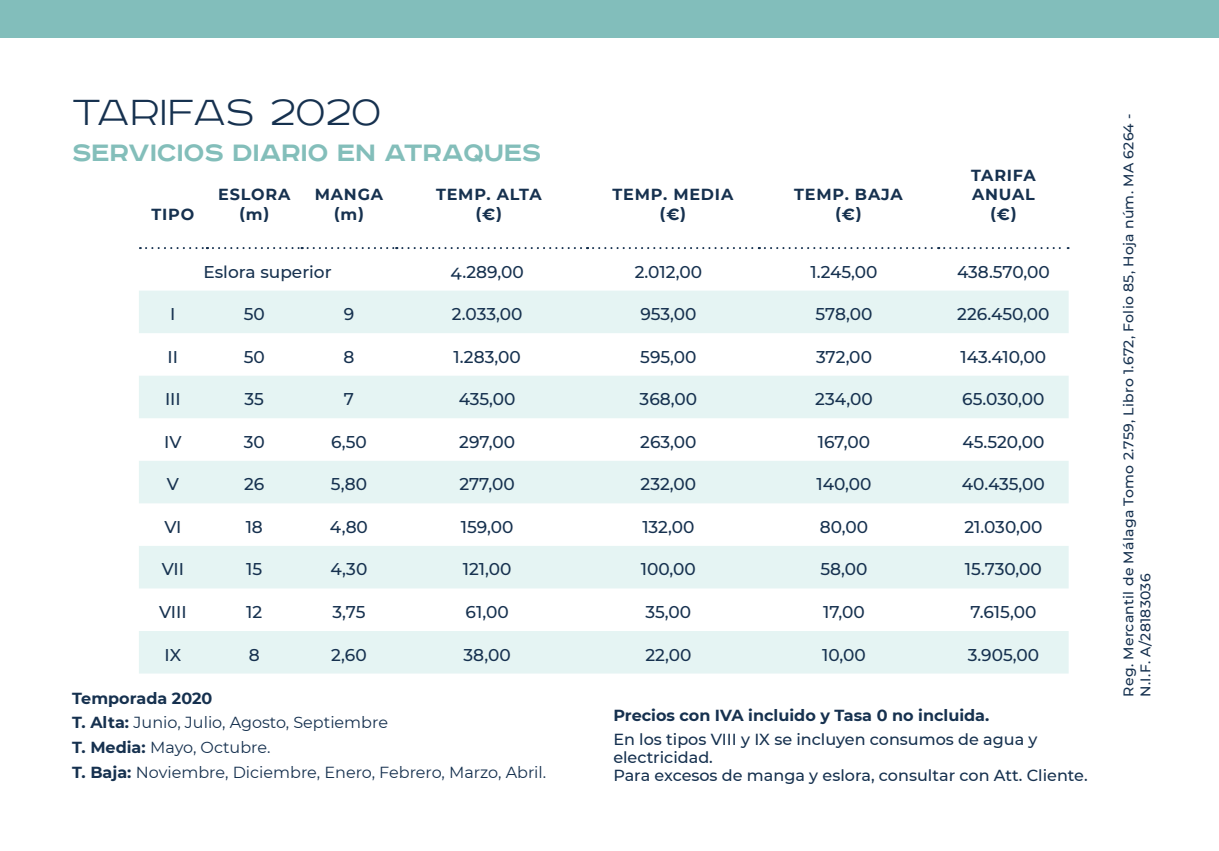
<style>
.page{position:relative;width:1219px;height:851px;background:#fff}
.page>*{position:absolute;margin:0;border:0;box-sizing:border-box;transform-origin:0 0}
.t1{font:100 46px "Road Radio";color:#16314f}
.t2{font:700 30px "Road Radio";color:#83beba}
.t3{font:500 17px "Montserrat";color:#16314f}
.t4{font:16px "Montserrat";color:#16314f}
.t5{font:500 16px/18px "Montserrat";color:#16314f}
.t6{font:700 16px "Montserrat";letter-spacing:.005em;color:#16314f}
.t7{font:700 16px "Montserrat";letter-spacing:.05em;color:#16314f}
.t8{font:500 14px "Montserrat";letter-spacing:.02em;color:#16314f}
.s1{font-weight:700}
</style>
<div class="page">
<div style="left:0;top:0;width:1219px;height:37px;background:#82bebb"></div>
<svg style="left:139px;top:290px;width:930px;height:383px;fill:#e5f4f3"></svg>
<svg style="left:140px;top:247px;width:929px;height:2px"></svg>
<p class="t1" style="left:72px;top:86px;width:311px">TARIFAS 2020</p>
<p class="t2" style="left:72px;top:136px;width:471px">SERVICIOS DIARIO EN ATRAQUES</p>
<p class="t6" style="left:152px;top:202px;width:44px">TIPO</p>
<p class="t6" style="left:218px;top:183px;width:73px">ESLORA</p>
<p class="t6" style="left:239px;top:202px;width:32px">(m)</p>
<p class="t6" style="left:315px;top:183px;width:70px">MANGA</p>
<p class="t6" style="left:334px;top:202px;width:32px">(m)</p>
<p class="t7" style="left:436px;top:183px;width:107px">TEMP. ALTA</p>
<p class="t6" style="left:475px;top:202px;width:28px">(€)</p>
<p class="t7" style="left:613px;top:183px;width:122px">TEMP. MEDIA</p>
<p class="t6" style="left:659px;top:202px;width:28px">(€)</p>
<p class="t7" style="left:794px;top:183px;width:110px">TEMP. BAJA</p>
<p class="t6" style="left:835px;top:202px;width:28px">(€)</p>
<p class="t6" style="left:971px;top:164px;width:66px">TARIFA</p>
<p class="t6" style="left:972px;top:183px;width:64px">ANUAL</p>
<p class="t6" style="left:990px;top:202px;width:28px">(€)</p>
<p class="t3" style="left:203px;top:259px;width:130px">Eslora superior</p>
<p class="t3" style="left:451px;top:259px;width:75px">4.289,00</p>
<p class="t3" style="left:635px;top:259px;width:69px">2.012,00</p>
<p class="t3" style="left:810px;top:259px;width:69px">1.245,00</p>
<p class="t3" style="left:957px;top:259px;width:94px">438.570,00</p>
<p class="t3" style="left:170px;top:302px;width:7px">I</p>
<p class="t3" style="left:244px;top:302px;width:23px">50</p>
<p class="t3" style="left:344px;top:302px;width:12px">9</p>
<p class="t3" style="left:452px;top:302px;width:72px">2.033,00</p>
<p class="t3" style="left:640px;top:302px;width:58px">953,00</p>
<p class="t3" style="left:816px;top:302px;width:58px">578,00</p>
<p class="t3" style="left:957px;top:302px;width:94px">226.450,00</p>
<p class="t3" style="left:168px;top:345px;width:12px">II</p>
<p class="t3" style="left:244px;top:345px;width:23px">50</p>
<p class="t3" style="left:343px;top:345px;width:12px">8</p>
<p class="t3" style="left:454px;top:345px;width:69px">1.283,00</p>
<p class="t3" style="left:640px;top:345px;width:58px">595,00</p>
<p class="t3" style="left:816px;top:345px;width:57px">372,00</p>
<p class="t3" style="left:961px;top:345px;width:87px">143.410,00</p>
<p class="t3" style="left:165px;top:387px;width:17px">III</p>
<p class="t3" style="left:245px;top:387px;width:21px">35</p>
<p class="t3" style="left:344px;top:387px;width:12px">7</p>
<p class="t3" style="left:459px;top:387px;width:58px">435,00</p>
<p class="t3" style="left:640px;top:387px;width:59px">368,00</p>
<p class="t3" style="left:815px;top:387px;width:59px">234,00</p>
<p class="t3" style="left:962px;top:387px;width:84px">65.030,00</p>
<p class="t3" style="left:164px;top:430px;width:19px">IV</p>
<p class="t3" style="left:244px;top:430px;width:23px">30</p>
<p class="t3" style="left:331px;top:430px;width:37px">6,50</p>
<p class="t3" style="left:459px;top:430px;width:57px">297,00</p>
<p class="t3" style="left:640px;top:430px;width:58px">263,00</p>
<p class="t3" style="left:818px;top:430px;width:54px">167,00</p>
<p class="t3" style="left:962px;top:430px;width:83px">45.520,00</p>
<p class="t3" style="left:167px;top:472px;width:14px">V</p>
<p class="t3" style="left:244px;top:472px;width:22px">26</p>
<p class="t3" style="left:331px;top:472px;width:38px">5,80</p>
<p class="t3" style="left:459px;top:472px;width:57px">277,00</p>
<p class="t3" style="left:641px;top:472px;width:57px">232,00</p>
<p class="t3" style="left:816px;top:472px;width:57px">140,00</p>
<p class="t3" style="left:962px;top:472px;width:85px">40.435,00</p>
<p class="t3" style="left:164px;top:515px;width:19px">VI</p>
<p class="t3" style="left:246px;top:515px;width:19px">18</p>
<p class="t3" style="left:330px;top:515px;width:40px">4,80</p>
<p class="t3" style="left:461px;top:515px;width:54px">159,00</p>
<p class="t3" style="left:642px;top:515px;width:54px">132,00</p>
<p class="t3" style="left:820px;top:515px;width:50px">80,00</p>
<p class="t3" style="left:964px;top:515px;width:80px">21.030,00</p>
<p class="t3" style="left:162px;top:557px;width:24px">VII</p>
<p class="t3" style="left:246px;top:557px;width:18px">15</p>
<p class="t3" style="left:331px;top:557px;width:38px">4,30</p>
<p class="t3" style="left:463px;top:557px;width:50px">121,00</p>
<p class="t3" style="left:641px;top:557px;width:57px">100,00</p>
<p class="t3" style="left:820px;top:557px;width:49px">58,00</p>
<p class="t3" style="left:965px;top:557px;width:78px">15.730,00</p>
<p class="t3" style="left:159px;top:600px;width:29px">VIII</p>
<p class="t3" style="left:246px;top:600px;width:18px">12</p>
<p class="t3" style="left:332px;top:600px;width:34px">3,75</p>
<p class="t3" style="left:466px;top:600px;width:45px">61,00</p>
<p class="t3" style="left:646px;top:600px;width:47px">35,00</p>
<p class="t3" style="left:823px;top:600px;width:43px">17,00</p>
<p class="t3" style="left:970px;top:600px;width:67px">7.615,00</p>
<p class="t3" style="left:165px;top:642px;width:18px">IX</p>
<p class="t3" style="left:249px;top:642px;width:12px">8</p>
<p class="t3" style="left:331px;top:642px;width:37px">2,60</p>
<p class="t3" style="left:464px;top:642px;width:49px">38,00</p>
<p class="t3" style="left:645px;top:642px;width:48px">22,00</p>
<p class="t3" style="left:822px;top:642px;width:45px">10,00</p>
<p class="t3" style="left:968px;top:642px;width:73px">3.905,00</p>
<p class="t6" style="left:72px;top:686px;width:142px">Temporada 2020</p>
<p class="t4" style="left:72px;top:711px;width:317px"><span class="s1">T. Alta:</span> Junio, Julio, Agosto, Septiembre</p>
<p class="t4" style="left:72px;top:736px;width:200px"><span class="s1">T. Media:</span> Mayo, Octubre.</p>
<p class="t4" style="left:72px;top:761px;width:475px"><span class="s1">T. Baja:</span> Noviembre, Diciembre, Enero, Febrero, Marzo, Abril.</p>
<p class="t6" style="left:613px;top:703px;width:377px">Precios con IVA incluido y Tasa 0 no incluida.</p>
<p class="t5" style="left:613px;top:729px;width:476px">En los tipos VIII y IX se incluyen consumos de agua y electricidad.<br>Para excesos de manga y eslora, consultar con Att. Cliente.</p>
<p class="t8" style="left:1119px;top:696px;width:584px;rotate:-90deg">Reg. Mercantil de Málaga Tomo 2.759, Libro 1.672, Folio 85, Hoja núm. MA 6264 -</p>
<p class="t8" style="left:1136px;top:696px;width:124px;rotate:-90deg">N.I.F. A/28183036</p>
</div>
